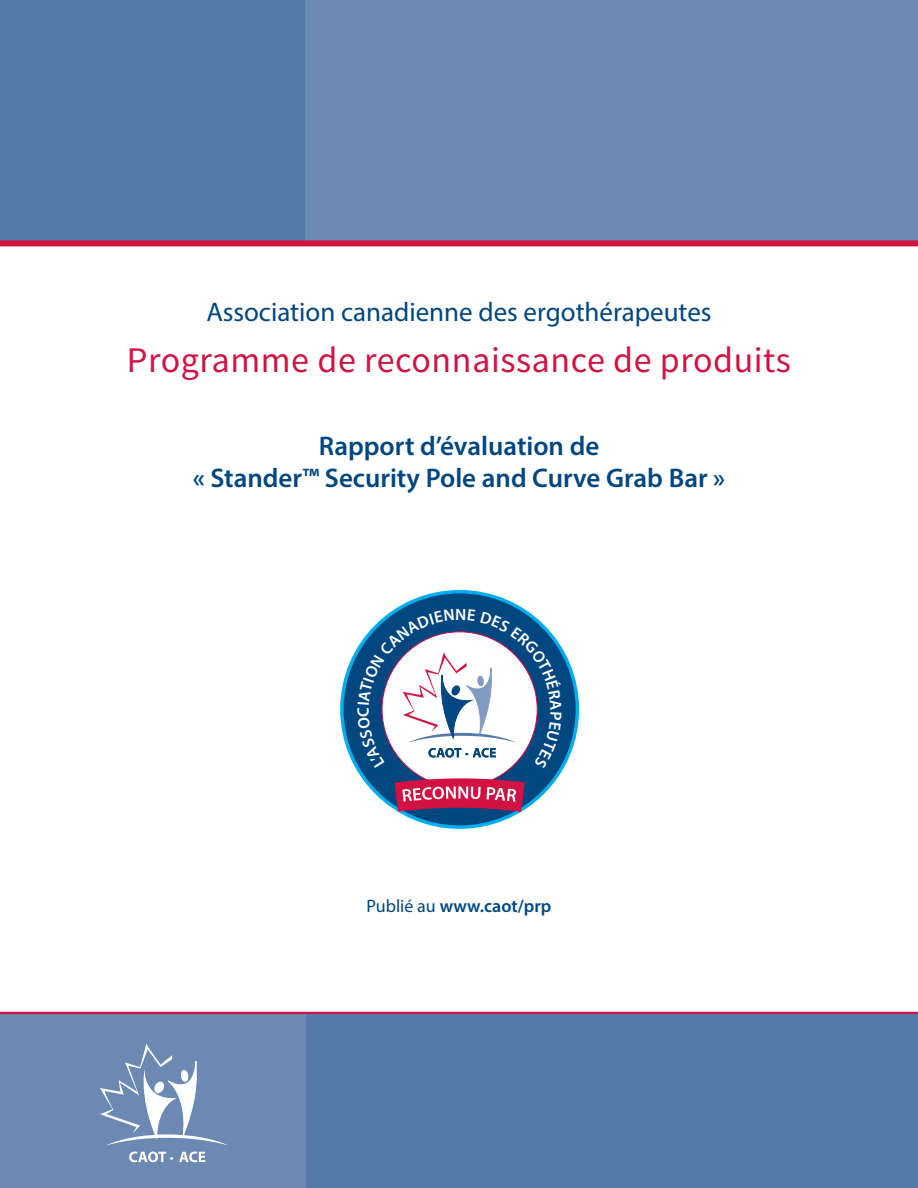
<style>
.page{position:relative;width:918px;height:1188px;background:#fff}
.page>*{position:absolute;margin:0;border:0;box-sizing:border-box;transform-origin:0 0}
.t1{font:36px "Source Sans Pro";letter-spacing:.015em;color:#d21242}
.t2{font:600 27px/32.4px "Myriad Pro";color:#00467f;text-align:center}
.t3{font:27px "Myriad Pro";color:#00467f}
.t4{font:600 18px "Myriad Pro";color:#00467f}
.s1{font-weight:400}
</style>
<div class="page">
<div style="left:0;top:1013px;width:307px;height:175px;background:#6c89b4"></div>
<div style="left:0;top:0;width:306px;height:243px;background:#5579a8"></div>
<div style="left:306px;top:0;width:612px;height:243px;background:#6c89b4"></div>
<svg style="left:179px;top:1152px;width:26px;height:10px"></svg>
<svg style="left:129px;top:1152px;width:44px;height:10px"></svg>
<svg style="left:100px;top:1043px;width:128px;height:103px"></svg>
<div style="left:307px;top:1012px;width:611px;height:176px;background:#5579a8"></div>
<hr style="left:0;top:1012px;width:918px;height:2px;background:#d21242">
<div style="left:0;top:240px;width:918px;height:6px;background:#d21242"></div>
<svg style="left:342px;top:592px;width:235px;height:235px;background:#00548f"></svg>
<svg style="left:357px;top:609px;width:205px;height:220px"></svg>
<p class="t3" style="left:206px;top:296px;width:507px">Association canadienne des ergothérapeutes</p>
<p class="t1" style="left:127px;top:338px;width:666px">Programme de reconnaissance de produits</p>
<p class="t2" style="left:193px;top:429px;width:534px">Rapport d’évaluation de<br>« Stander™ Security Pole and Curve Grab Bar »</p>
<p class="t4" style="left:367px;top:894px;width:186px"><span class="s1">Publié au</span> www.caot/prp</p>
</div>
